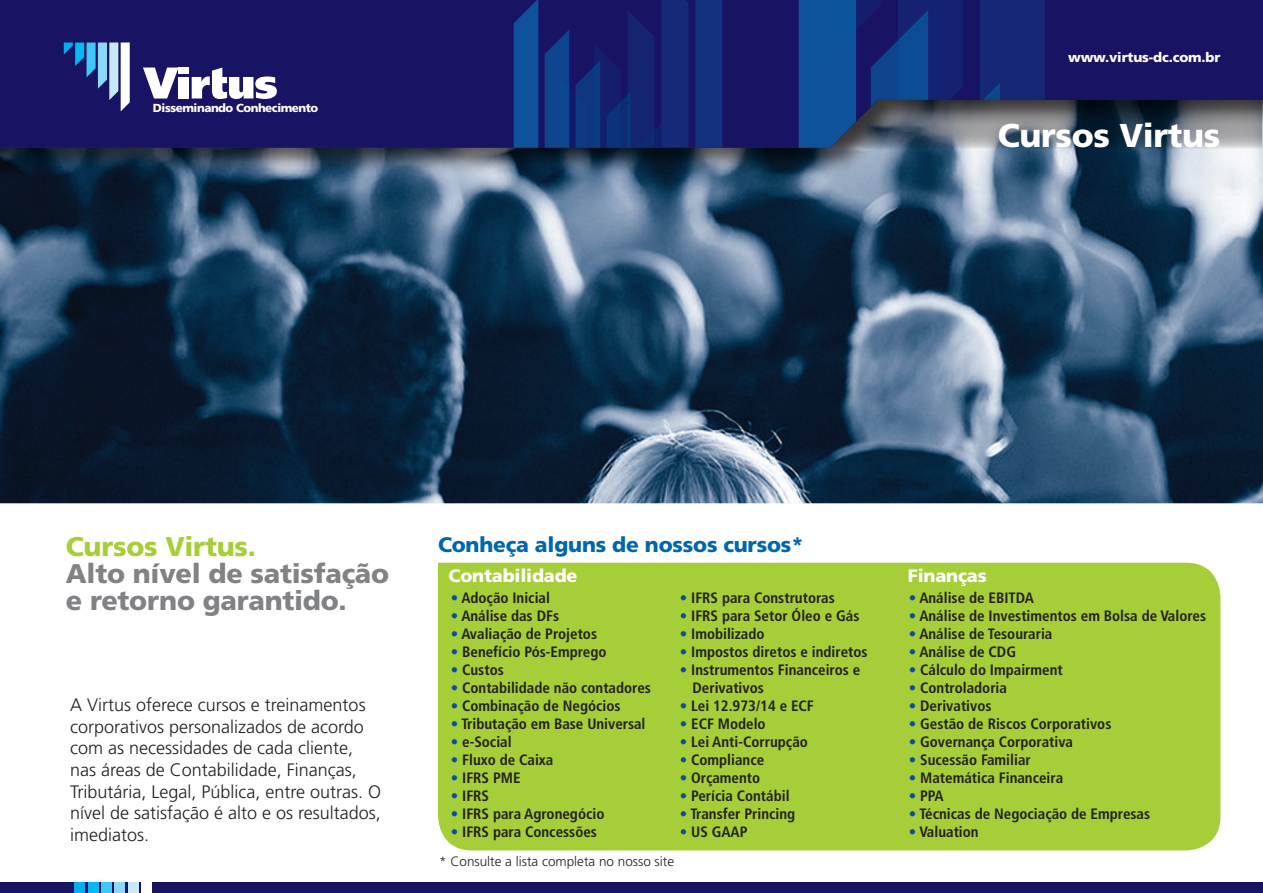
<style>
.page{position:relative;width:1263px;height:893px;background:#fff}
.page>*{position:absolute;margin:0;border:0;box-sizing:border-box;transform-origin:0 0}
.t1{font:900 33px "Frutiger LT Std";letter-spacing:-.01em;color:#fff}
.t2{font:900 27px/27px "Frutiger LT Std";letter-spacing:-.01em;color:#808285}
.t3{font:900 27px "Frutiger LT Std";letter-spacing:-.01em;color:#a6ce39}
.t4{font:900 21px "Frutiger LT Std";letter-spacing:-.01em;color:#0067aa}
.t5{font:300 18px/21.6px "Frutiger LT Std";color:#231f20}
.t6{font:900 18px "Frutiger LT Std";letter-spacing:-.01em;color:#fff}
.t7{font:700 condensed 15px/18px "Frutiger LT Std";color:#231f20}
.t8{font:300 13.5px "Frutiger LT Std";color:#231f20}
.t9{font:900 13.5px "Frutiger LT Std";letter-spacing:-.01em;color:#fff}
.t10{font:900 11.7px "Frutiger LT Std";letter-spacing:-.04em;color:#fff}
.s1{color:#0d4da1}
</style>
<div class="page">
<div style="left:0;top:0;width:1263px;height:148px;background:#191364"></div>
<div style="left:695px;top:0;width:27px;height:99px;background:#14317f"></div>
<svg style="left:514px;top:0;width:174px;height:99px"></svg>
<svg style="left:799px;top:0;width:246px;height:99px"></svg>
<svg style="left:143px;top:68px;width:36px;height:30px"></svg>
<div style="left:179px;top:77px;width:10px;height:21px;background:#fff"></div>
<div style="left:179px;top:68px;width:10px;height:6px;background:#fff"></div>
<svg style="left:192px;top:68px;width:85px;height:31px"></svg>
<svg style="left:64px;top:43px;width:66px;height:56px"></svg>
<div style="left:0;top:882px;width:1263px;height:11px;background:#191364"></div>
<div style="left:141px;top:882px;width:11px;height:11px;background:#fff"></div>
<div style="left:128px;top:882px;width:10px;height:11px;background:#c6eafa"></div>
<div style="left:115px;top:882px;width:10px;height:11px;background:#8dd7f7"></div>
<div style="left:101px;top:882px;width:11px;height:11px;background:#40c7f4"></div>
<div style="left:88px;top:882px;width:10px;height:11px;background:#00baf1"></div>
<div style="left:75px;top:882px;width:10px;height:11px;background:#00aeef"></div>
<div style="left:0;top:99px;width:1263px;height:407px;background:#231f20;opacity:.75"></div>
<svg style="left:782px;top:100px;width:480px;height:96px"></svg>
<div style="left:438px;top:563px;width:782px;height:287px;background:#a6ce39"></div>
<p class="t10" style="left:153px;top:100px;width:167px">Disseminando Conhecimento</p>
<p class="t9" style="left:1068px;top:49px;width:154px">www.virtus-dc.com.br</p>
<h1 class="t1" style="left:998px;top:115px;width:224px">Cursos Virtus</h1>
<h2 class="t3" style="left:66px;top:530px;width:192px">Cursos Virtus.</h2>
<h2 class="t2" style="left:66px;top:560px;width:325px">Alto nível de satisfação e retorno garantido.</h2>
<p class="t5" style="left:70px;top:694px;width:313px">A Virtus oferece cursos e treinamentos corporativos personalizados de acordo com as necessidades de cada cliente, nas áreas de Contabilidade, Finanças, Tributária, Legal, Pública, entre outras. O nível de satisfação é alto e os resultados, imediatos.</p>
<h3 class="t4" style="left:438px;top:531px;width:367px">Conheça alguns de nossos cursos*</h3>
<p class="t7" style="left:451px;top:589px;width:101px"><span class="s1">•</span> Adoção Inicial</p>
<p class="t7" style="left:451px;top:607px;width:110px"><span class="s1">•</span> Análise das DFs</p>
<p class="t7" style="left:451px;top:625px;width:148px"><span class="s1">•</span> Avaliação de Projetos</p>
<p class="t7" style="left:451px;top:643px;width:157px"><span class="s1">•</span> Benefício Pós-Emprego</p>
<p class="t7" style="left:451px;top:661px;width:55px"><span class="s1">•</span> Custos</p>
<p class="t7" style="left:451px;top:679px;width:202px"><span class="s1">•</span> Contabilidade não contadores</p>
<p class="t7" style="left:451px;top:697px;width:171px"><span class="s1">•</span> Combinação de Negócios</p>
<p class="t7" style="left:451px;top:715px;width:196px"><span class="s1">•</span> Tributação em Base Universal</p>
<p class="t7" style="left:451px;top:733px;width:62px"><span class="s1">•</span> e-Social</p>
<p class="t7" style="left:451px;top:751px;width:104px"><span class="s1">•</span> Fluxo de Caixa</p>
<p class="t7" style="left:451px;top:769px;width:71px"><span class="s1">•</span> IFRS PME</p>
<p class="t7" style="left:451px;top:787px;width:40px"><span class="s1">•</span> IFRS</p>
<p class="t7" style="left:451px;top:805px;width:155px"><span class="s1">•</span> IFRS para Agronegócio</p>
<p class="t7" style="left:451px;top:823px;width:148px"><span class="s1">•</span> IFRS para Concessões</p>
<p class="t6" style="left:449px;top:564px;width:130px">Contabilidade</p>
<p class="t6" style="left:908px;top:564px;width:80px">Finanças</p>
<p class="t7" style="left:909px;top:589px;width:127px"><span class="s1">•</span> Análise de EBITDA</p>
<p class="t7" style="left:909px;top:607px;width:299px"><span class="s1">•</span> Análise de Investimentos em Bolsa de Valores</p>
<p class="t7" style="left:909px;top:625px;width:145px"><span class="s1">•</span> Análise de Tesouraria</p>
<p class="t7" style="left:909px;top:643px;width:109px"><span class="s1">•</span> Análise de CDG</p>
<p class="t7" style="left:909px;top:661px;width:155px"><span class="s1">•</span> Cálculo do Impairment</p>
<p class="t7" style="left:909px;top:679px;width:100px"><span class="s1">•</span> Controladoria</p>
<p class="t7" style="left:909px;top:697px;width:84px"><span class="s1">•</span> Derivativos</p>
<p class="t7" style="left:909px;top:715px;width:204px"><span class="s1">•</span> Gestão de Riscos Corporativos</p>
<p class="t7" style="left:909px;top:733px;width:166px"><span class="s1">•</span> Governança Corporativa</p>
<p class="t7" style="left:909px;top:751px;width:124px"><span class="s1">•</span> Sucessão Familiar</p>
<p class="t7" style="left:909px;top:769px;width:156px"><span class="s1">•</span> Matemática Financeira</p>
<p class="t7" style="left:909px;top:787px;width:37px"><span class="s1">•</span> PPA</p>
<p class="t7" style="left:909px;top:805px;width:243px"><span class="s1">•</span> Técnicas de Negociação de Empresas</p>
<p class="t7" style="left:909px;top:823px;width:71px"><span class="s1">•</span> Valuation</p>
<p class="t7" style="left:680px;top:589px;width:157px"><span class="s1">•</span> IFRS para Construtoras</p>
<p class="t7" style="left:680px;top:607px;width:181px"><span class="s1">•</span> IFRS para Setor Óleo e Gás</p>
<p class="t7" style="left:680px;top:625px;width:86px"><span class="s1">•</span> Imobilizado</p>
<p class="t7" style="left:680px;top:643px;width:189px"><span class="s1">•</span> Impostos diretos e indiretos</p>
<p class="t7" style="left:692px;top:661px;width:169px;text-indent:-13px"><span class="s1">•</span> Instrumentos Financeiros e<br>Derivativos</p>
<p class="t7" style="left:680px;top:697px;width:136px"><span class="s1">•</span> Lei 12.973/14 e ECF</p>
<p class="t7" style="left:680px;top:715px;width:87px"><span class="s1">•</span> ECF Modelo</p>
<p class="t7" style="left:680px;top:733px;width:130px"><span class="s1">•</span> Lei Anti-Corrupção</p>
<p class="t7" style="left:680px;top:751px;width:86px"><span class="s1">•</span> Compliance</p>
<p class="t7" style="left:680px;top:769px;width:82px"><span class="s1">•</span> Orçamento</p>
<p class="t7" style="left:680px;top:787px;width:111px"><span class="s1">•</span> Perícia Contábil</p>
<p class="t7" style="left:680px;top:805px;width:117px"><span class="s1">•</span> Transfer Princing</p>
<p class="t7" style="left:680px;top:823px;width:69px"><span class="s1">•</span> US GAAP</p>
<p class="t8" style="left:439px;top:853px;width:236px">* Consulte a lista completa no nosso site</p>
</div>
